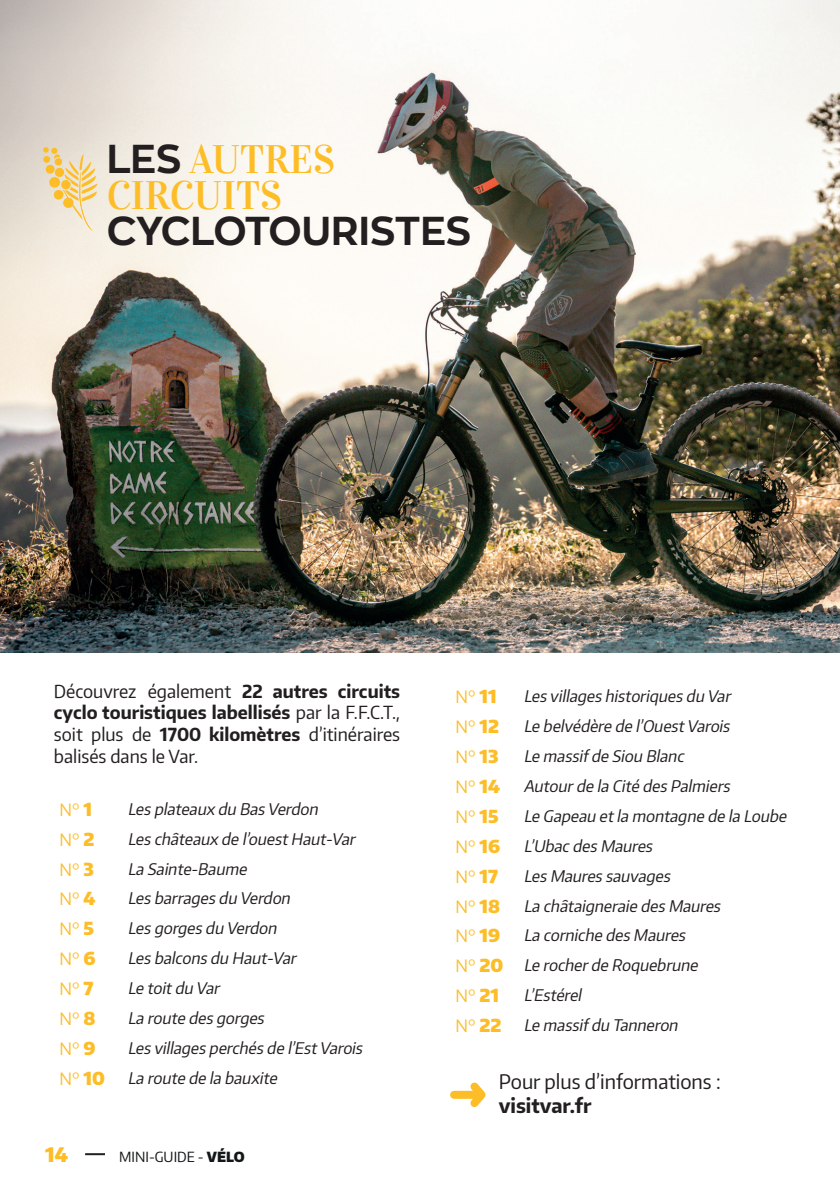
<style>
.page{position:relative;width:840px;height:1191px;background:#fff}
.page>*{position:absolute;margin:0;border:0;box-sizing:border-box;transform-origin:0 0}
.t1{font:40px/36px "Vidaloka";color:#fdbd26}
.t2{font:700 40px "Zona Pro";color:#231f20}
.t3{font:20px "Encode Sans Narrow";color:#231f20}
.t4{font:700 20px "Encode Sans Narrow";color:#231f20}
.t5{font:900 20px "Encode Sans Narrow";color:#fdbd26}
.t6{font:18px/21.6px "Encode Sans Narrow";color:#231f20;text-align:justify}
.t7{font:17px "Encode Sans Narrow";color:#fdbd26}
.t8{font:italic 16px/29.8px "Encode Sans Narrow";color:#231f20}
.t9{font:14px "Encode Sans Narrow";color:#121616}
.s1{font-family:"Zona Pro";font-weight:700;color:#231f20}
.s2{font-weight:700}
.s3{font-weight:900;font-size:18px}
.s4{font-style:normal;font-size:17px;color:#fdbd26}
.s5{font-weight:900;font-style:normal;font-size:18px;color:#fdbd26}
.s6{font-weight:900}
</style>
<div class="page">
<hr style="left:85px;top:1153px;width:20px;height:2px;background:#231f20">
<img style="left:0;top:0;width:839px;height:652px">
<div style="left:454px;top:1090px;width:20px;height:8px;background:#fdbd26"></div>
<svg style="left:463px;top:1082px;width:23px;height:25px"></svg>
<svg style="left:43px;top:147px;width:54px;height:84px;background:#efdaac"></svg>
<h1 class="t1" style="left:107px;top:141px;width:230px"><span class="s1">LES</span> AUTRES<br>CIRCUITS</h1>
<h1 class="t2" style="left:107px;top:206px;width:365px">CYCLOTOURISTES</h1>
<p class="t6" style="left:54px;top:679px;width:347px">Découvrez également <span class="s2">22 autres circuits cyclo touristiques labellisés</span> par la F.F.C.T., soit plus de <span class="s2">1700 kilomètres</span> d’itinéraires balisés dans le Var.</p>
<p class="t7" style="left:455px;top:686px;width:43px">N° <span class="s3">11</span></p>
<p class="t8" style="left:523px;top:681px;width:212px">Les villages historiques du Var</p>
<p class="t7" style="left:455px;top:715px;width:45px">N° <span class="s3">12</span></p>
<p class="t8" style="left:523px;top:711px;width:211px">Le belvédère de l’OuestVarois</p>
<p class="t7" style="left:455px;top:745px;width:44px">N° <span class="s3">13</span></p>
<p class="t8" style="left:523px;top:740px;width:165px">Le massifde Siou Blanc</p>
<p class="t7" style="left:455px;top:775px;width:46px">N° <span class="s3">14</span></p>
<p class="t8" style="left:523px;top:770px;width:211px">Autourde la Cité des Palmiers</p>
<p class="t7" style="left:455px;top:805px;width:44px">N° <span class="s3">15</span></p>
<p class="t8" style="left:523px;top:800px;width:267px">Le Gapeau etla montagne de la Loube</p>
<p class="t7" style="left:455px;top:835px;width:46px">N° <span class="s3">16</span></p>
<p class="t8" style="left:523px;top:830px;width:133px">L’Ubac des Maures</p>
<p class="t7" style="left:455px;top:865px;width:44px">N° <span class="s3">17</span></p>
<p class="t8" style="left:523px;top:860px;width:151px">Les Maures sauvages</p>
<p class="t7" style="left:455px;top:895px;width:46px">N° <span class="s3">18</span></p>
<p class="t8" style="left:523px;top:890px;width:201px">La châtaigneraie des Maures</p>
<p class="t7" style="left:455px;top:925px;width:46px">N° <span class="s3">19</span></p>
<p class="t7" style="left:60px;top:798px;width:34px">N° <span class="s3">1</span></p>
<p class="t8" style="left:128px;top:793px;width:195px">Les plateaux du Bas Verdon</p>
<p class="t7" style="left:60px;top:828px;width:36px">N° <span class="s3">2</span></p>
<p class="t8" style="left:128px;top:823px;width:232px">Les châteaux de l’ouestHaut-Var</p>
<p class="t7" style="left:60px;top:858px;width:36px">N° <span class="s3">3</span></p>
<p class="t8" style="left:128px;top:853px;width:124px">La Sainte-Baume</p>
<p class="t7" style="left:60px;top:888px;width:37px">N° <span class="s3">4</span></p>
<p class="t8" style="left:128px;top:883px;width:167px">Les barrages du Verdon</p>
<p class="t7" style="left:60px;top:917px;width:36px">N° <span class="s3">5</span></p>
<p class="t8" style="left:128px;top:913px;width:154px">Les gorges du Verdon</p>
<p class="t7" style="left:60px;top:947px;width:37px">N° <span class="s3">6</span></p>
<p class="t8" style="left:128px;top:942px;width:173px">Les balcons du Haut-Var</p>
<p class="t7" style="left:60px;top:977px;width:35px">N° <span class="s3">7</span></p>
<p class="t8" style="left:128px;top:972px;width:97px">Le toitdu Var</p>
<p class="t7" style="left:60px;top:1007px;width:37px">N° <span class="s3">8</span></p>
<p class="t8" style="left:128px;top:1002px;width:141px">La route des gorges</p>
<p class="t7" style="left:60px;top:1037px;width:37px">N° <span class="s3">9</span></p>
<p class="t8" style="left:128px;top:1032px;width:239px">Les villages perchés de l’EstVarois</p>
<p class="t7" style="left:60px;top:1067px;width:47px">N° <span class="s3">10</span></p>
<p class="t8" style="left:128px;top:1062px;width:154px">La route de la bauxite</p>
<p class="t8" style="left:455px;top:920px;width:247px;text-indent:68px">La corniche des Maures<br><span class="s4">N °</span> <span class="s5">2 0</span> Le rocherde Roquebrune</p>
<p class="t7" style="left:455px;top:984px;width:45px">N° <span class="s3">21</span></p>
<p class="t8" style="left:455px;top:979px;width:227px;text-indent:68px">L’Estérel<br><span class="s4">N °</span> <span class="s5">2 2</span> Le massifdu Tanneron</p>
<p class="t3" style="left:498px;top:1068px;width:223px">Pour plus d’informations :</p>
<p class="t4" style="left:498px;top:1092px;width:94px">visitvar.fr</p>
<p class="t5" style="left:45px;top:1141px;width:24px">14</p>
<p class="t9" style="left:119px;top:1148px;width:127px">MINI-GUIDE - <span class="s6">VÉLO</span></p>
</div>
